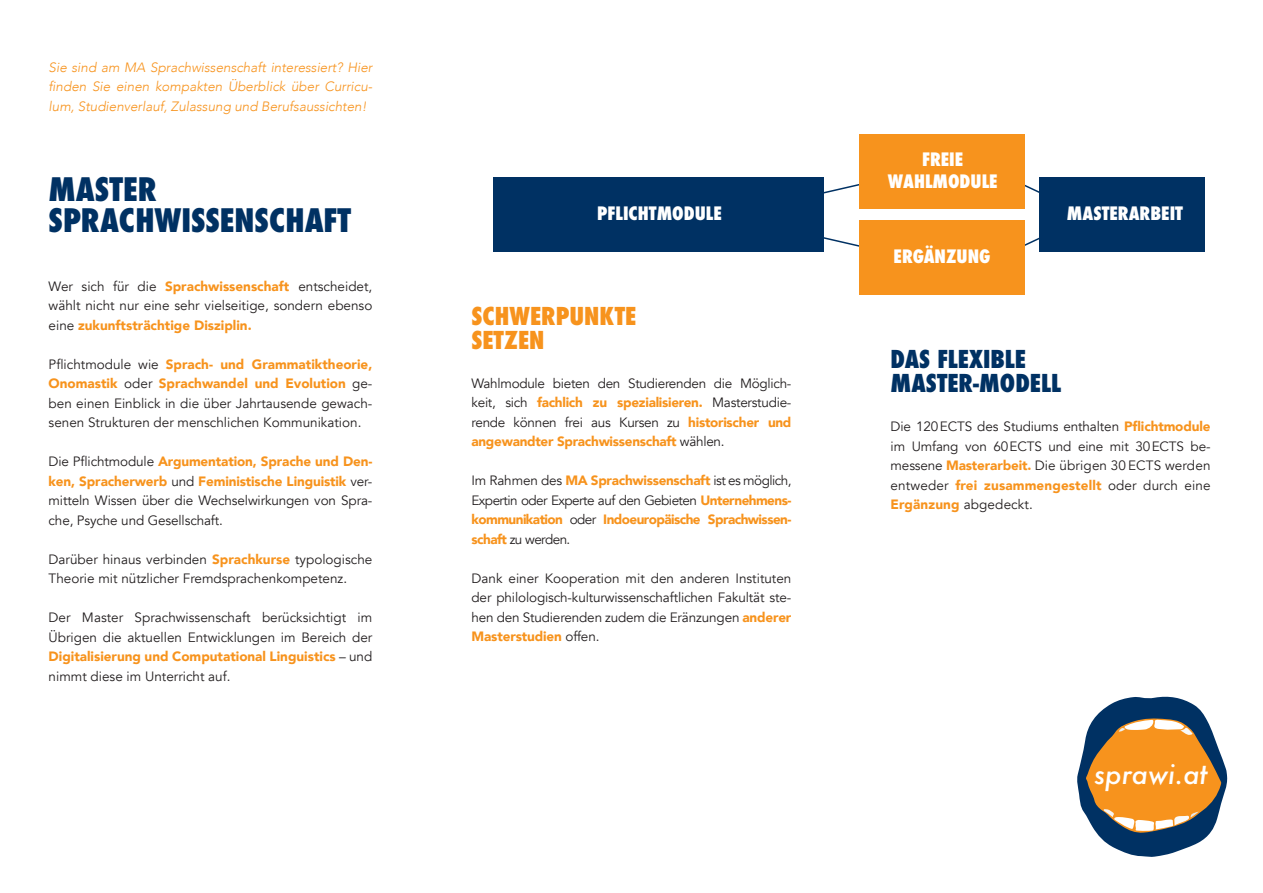
<style>
.page{position:relative;width:1263px;height:893px;background:#fff}
.page>*{position:absolute;margin:0;border:0;box-sizing:border-box;transform-origin:0 0}
.t1{font:800 condensed 31.5px/31.5px "Futura";color:#003163}
.t2{font:italic 500 27px "Futura";color:#fff}
.t3{font:800 condensed 24px/24px "Futura";color:#003163}
.t4{font:800 condensed 24px/24px "Futura";color:#f7931d}
.t5{font:800 condensed 18px/21.6px "Futura";color:#fff;text-align:center}
.t6{font:13.5px/19.5px "Avenir";color:#231f20;text-align:justify}
.t7{font:900 13.5px/19.5px "Avenir";letter-spacing:-.04em;color:#f7931d;text-align:justify}
.t8{font:italic 300 13.5px/19.5px "Avenir";color:#f7931d;text-align:justify}
.s1{font-weight:900;color:#f7931d}
.s2{font-weight:400;color:#231f20}
</style>
<div class="page">
<svg style="left:824px;top:184px;width:35px;height:10px"></svg>
<svg style="left:1024px;top:235px;width:15px;height:14px"></svg>
<svg style="left:824px;top:237px;width:35px;height:10px"></svg>
<svg style="left:1024px;top:181px;width:15px;height:15px"></svg>
<div style="left:493px;top:177px;width:331px;height:75px;background:#003163"></div>
<div style="left:1039px;top:177px;width:166px;height:75px;background:#003163"></div>
<div style="left:859px;top:220px;width:165px;height:74px;background:#f7931d"></div>
<div style="left:859px;top:134px;width:165px;height:75px;background:#f7931d"></div>
<svg style="left:1077px;top:696px;width:151px;height:161px"></svg>
<p class="t8" style="left:49px;top:58px;width:325px">Sie sind am MA Sprachwissenschaft interessiert? Hier finden Sie einen kompakten Überblick über Curricu&shy;lum, Studienverlauf, Zulassung und Berufsaussichten!</p>
<h1 class="t1" style="left:49px;top:174px;width:304px">MASTER<br>SPRACHWISSENSCHAFT</h1>
<p class="t6" style="left:49px;top:277px;width:325px">Wer sich für die <span class="s1">Sprachwissenschaft</span> entscheidet, wählt nicht nur eine sehr vielseitige, sondern ebenso eine <span class="s1">zukunftsträchtige Disziplin.</span></p>
<p class="t6" style="left:49px;top:355px;width:325px">Pflichtmodule wie <span class="s1">Sprach- und Grammatiktheorie, Onomastik</span> oder <span class="s1">Sprachwandel und Evolution</span> ge&shy;ben einen Einblick in die über Jahrtausende gewach&shy;senen Strukturen der menschlichen Kommunikation.</p>
<p class="t6" style="left:49px;top:452px;width:325px">Die Pflichtmodule <span class="s1">Argumentation, Sprache und Den&shy;ken, Spracherwerb</span> und <span class="s1">Feministische Linguistik</span> ver&shy;mitteln Wissen über die Wechselwirkungen von Spra&shy;che, Psyche und Gesellschaft.</p>
<p class="t6" style="left:49px;top:550px;width:325px">Darüber hinaus verbinden <span class="s1">Sprachkurse</span> typologische<br>Theorie mit nützlicher Fremdsprachenkompetenz.</p>
<p class="t6" style="left:49px;top:608px;width:325px">Der Master Sprachwissenschaft berücksichtigt im Übrigen die aktuellen Entwicklungen im Bereich der <span class="s1">Digitalisierung und Computational Linguistics</span> – und nimmt diese im Unterricht auf.</p>
<h3 class="t5" style="left:888px;top:149px;width:111px">FREIE<br>WAHLMODULE</h3>
<h3 class="t5" style="left:597px;top:203px;width:126px">PFLICHTMODULE</h3>
<h3 class="t5" style="left:1067px;top:203px;width:118px">MASTERARBEIT</h3>
<h3 class="t4" style="left:471px;top:304px;width:166px">SCHWERPUNKTE<br>SETZEN</h3>
<p class="t6" style="left:471px;top:374px;width:321px">Wahlmodule bieten den Studierenden die Möglich&shy;keit, sich <span class="s1">fachlich zu spezialisieren.</span> Masterstudie&shy;rende können frei aus Kursen zu <span class="s1">historischer und angewandter Sprachwissenschaft</span> wählen.</p>
<p class="t7" style="left:471px;top:471px;width:321px"><span class="s2">Im Rahmen des</span> MA Sprachwissenschaft <span class="s2">ist es möglich, Expertin oder Experte auf den Gebieten</span> Unternehmens&shy;kommunikation <span class="s2">oder</span> Indoeuropäische Sprachwissen&shy;schaft <span class="s2">zu werden.</span></p>
<p class="t6" style="left:471px;top:569px;width:321px">Dank einer Kooperation mit den anderen Instituten der philologisch-kulturwissenschaftlichen Fakultät ste&shy;hen den Studierenden zudem die Eränzungen <span class="s1">anderer Masterstudien</span> offen.</p>
<h3 class="t5" style="left:894px;top:246px;width:99px">ERGÄNZUNG</h3>
<h3 class="t3" style="left:890px;top:348px;width:172px">DAS FLEXIBLE<br>MASTER-MODELL</h3>
<p class="t6" style="left:890px;top:417px;width:321px">Die 120ECTS des Studiums enthalten <span class="s1">Pflichtmodule </span>im Umfang von 60ECTS und eine mit 30ECTS be&shy;messene <span class="s1">Masterarbeit.</span> Die übrigen 30ECTS werden entweder <span class="s1">frei zusammengestellt</span> oder durch eine <span class="s1">Ergänzung</span> abgedeckt.</p>
<h2 class="t2" style="left:1094px;top:755px;width:115px">sprawi.at</h2>
</div>
